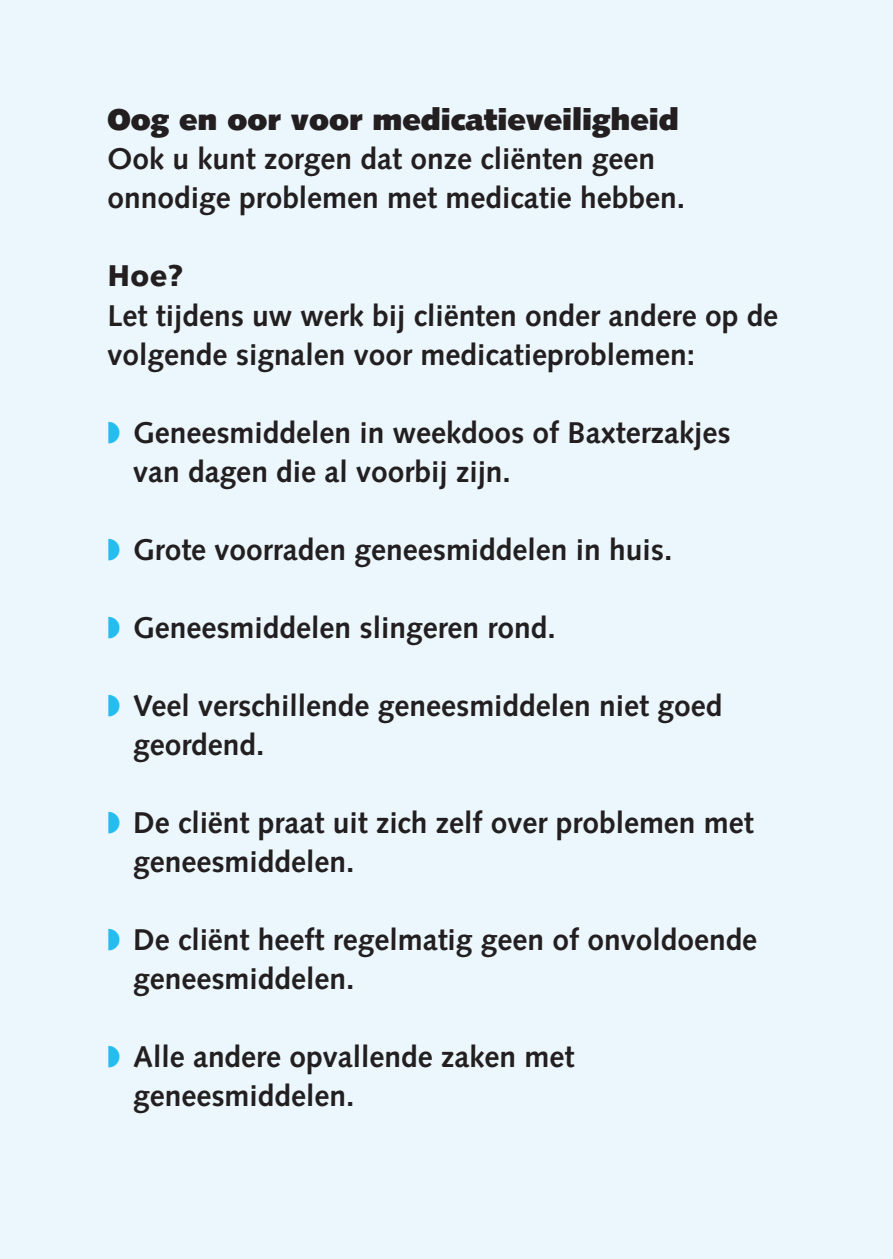
<style>
.page{position:relative;width:893px;height:1259px;background:#ebf7fc}
.page>*{position:absolute;margin:0;border:0;box-sizing:border-box;transform-origin:0 0}
.t1{font:700 30px/39px "Syntax";color:#231f20}
.t2{font:900 30px "Syntax";color:#231f20}
.t3{font:900 30px "Syntax";color:#231f20}
.s1{color:#25bdef}
</style>
<div class="page">
<p class="t2" style="left:108px;top:108px;width:573px">Oog en oor voor medicatieveiligheid</p>
<p class="t1" style="left:108px;top:142px;width:579px">Ook u kunt zorgen dat onze cliënten geen onnodige problemen met medicatie hebben.</p>
<p class="t3" style="left:108px;top:264px;width:78px">Hoe?</p>
<p class="t1" style="left:108px;top:298px;width:672px">Let tijdens uw werk bij cliënten onder andere op de volgende signalen voor medicatieproblemen:</p>
<p class="t1" style="left:133px;top:415px;width:599px;text-indent:-26px"><span class="s1">◗</span> Geneesmiddelen in weekdoos of Baxterzakjes van dagen die al voorbij zijn.</p>
<p class="t1" style="left:108px;top:532px;width:566px"><span class="s1">◗</span> Grote voorraden geneesmiddelen in huis.</p>
<p class="t1" style="left:108px;top:610px;width:450px"><span class="s1">◗</span> Geneesmiddelen slingeren rond.</p>
<p class="t1" style="left:133px;top:688px;width:591px;text-indent:-26px"><span class="s1">◗</span> Veel verschillende geneesmiddelen niet goed geordend.</p>
<p class="t1" style="left:133px;top:805px;width:622px;text-indent:-26px"><span class="s1">◗</span> De cliënt praat uit zich zelf over problemen met geneesmiddelen.</p>
<p class="t1" style="left:133px;top:922px;width:626px;text-indent:-26px"><span class="s1">◗</span> De cliënt heeft regelmatig geen of onvoldoende geneesmiddelen.</p>
<p class="t1" style="left:133px;top:1039px;width:443px;text-indent:-26px"><span class="s1">◗</span> Alle andere opvallende zaken met geneesmiddelen.</p>
</div>
